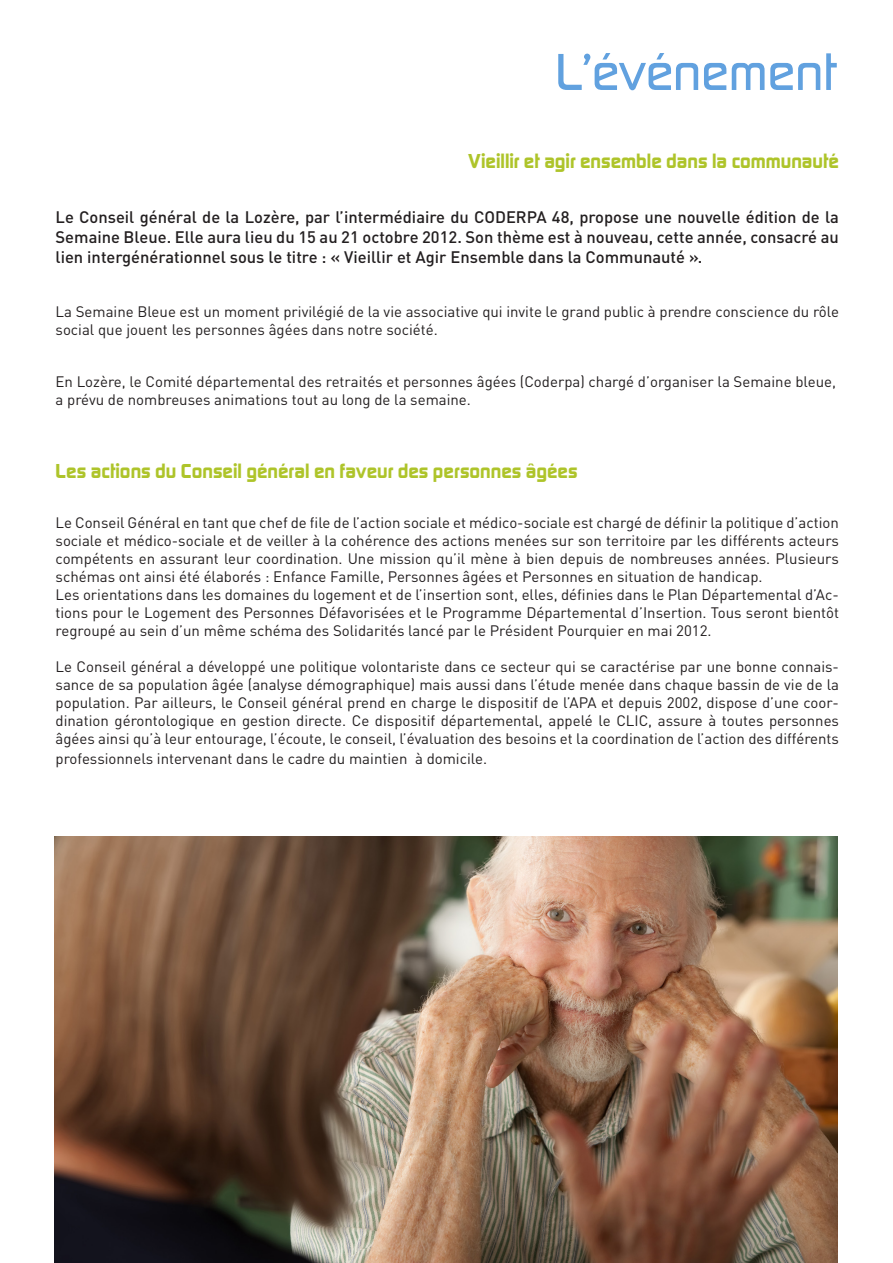
<style>
.page{position:relative;width:893px;height:1263px;background:#fff}
.page>*{position:absolute;margin:0;border:0;box-sizing:border-box;transform-origin:0 0}
.t1{font:500 54px "Digital Sans EF";color:#61a1df}
.t2{font:700 21px "Digital Sans EF";color:#aec42a}
.t3{font:500 16.5px/19.8px "DINOT";color:#231f20;text-align:justify}
.t4{font:15px/18px "DINOT";color:#231f20;text-align:justify}
</style>
<div class="page">
<img style="left:54px;top:836px;width:783px;height:427px">
<p class="t1" style="left:555px;top:40px;width:282px">L’événement</p>
<p class="t2" style="left:468px;top:148px;width:372px">Vieillir et agir ensemble dans la communauté</p>
<p class="t3" style="left:56px;top:207px;width:785px">Le Conseil général de la Lozère, par l’intermédiaire du CODERPA 48, propose une nouvelle édition de la Semaine Bleue. Elle aura lieu du 15 au 21 octobre 2012. Son thème est à nouveau, cette année, consacré au lien intergénérationnel sous le titre : « Vieillir et Agir Ensemble dans la Communauté ».</p>
<p class="t4" style="left:56px;top:302px;width:785px">La Semaine Bleue est un moment privilégié de la vie associative qui invite le grand public à prendre conscience du rôle social que jouent les personnes âgées dans notre société.</p>
<p class="t4" style="left:56px;top:372px;width:782px">En Lozère, le Comité départemental des retraités et personnes âgées (Coderpa) chargé d’organiser la Semaine bleue, a prévu de nombreuses animations tout au long de la semaine.</p>
<p class="t2" style="left:56px;top:458px;width:524px">Les actions du Conseil général en faveur des personnes âgées</p>
<p class="t4" style="left:56px;top:513px;width:785px">Le Conseil Général en tant que chef de file de l’action sociale et médico-sociale est chargé de définir la politique d’action sociale et médico-sociale et de veiller à la cohérence des actions menées sur son territoire par les différents acteurs compétents en assurant leur coordination. Une mission qu’il mène à bien depuis de nombreuses années. Plusieurs schémas ont ainsi été élaborés : Enfance Famille, Personnes âgées et Personnes en situation de handicap.</p>
<p class="t4" style="left:56px;top:585px;width:785px">Les orientations dans les domaines du logement et de l’insertion sont, elles, définies dans le Plan Départemental d’Ac&shy;tions pour le Logement des Personnes Défavorisées et le Programme Départemental d’Insertion. Tous seront bientôt regroupé au sein d’un même schéma des Solidarités lancé par le Président Pourquier en mai 2012.</p>
<p class="t4" style="left:56px;top:657px;width:785px">Le Conseil général a développé une politique volontariste dans ce secteur qui se caractérise par une bonne connais&shy;sance de sa population âgée (analyse démographique) mais aussi dans l’étude menée dans chaque bassin de vie de la population. Par ailleurs, le Conseil général prend en charge le dispositif de l’APA et depuis 2002, dispose d’une coor&shy;dination gérontologique en gestion directe. Ce dispositif départemental, appelé le CLIC, assure à toutes personnes âgées ainsi qu’à leur entourage, l’écoute, le conseil, l’évaluation des besoins et la coordination de l’action des différents</p>
<p class="t4" style="left:56px;top:749px;width:433px">professionnels intervenant dans le cadre du maintien à domicile.</p>
</div>
